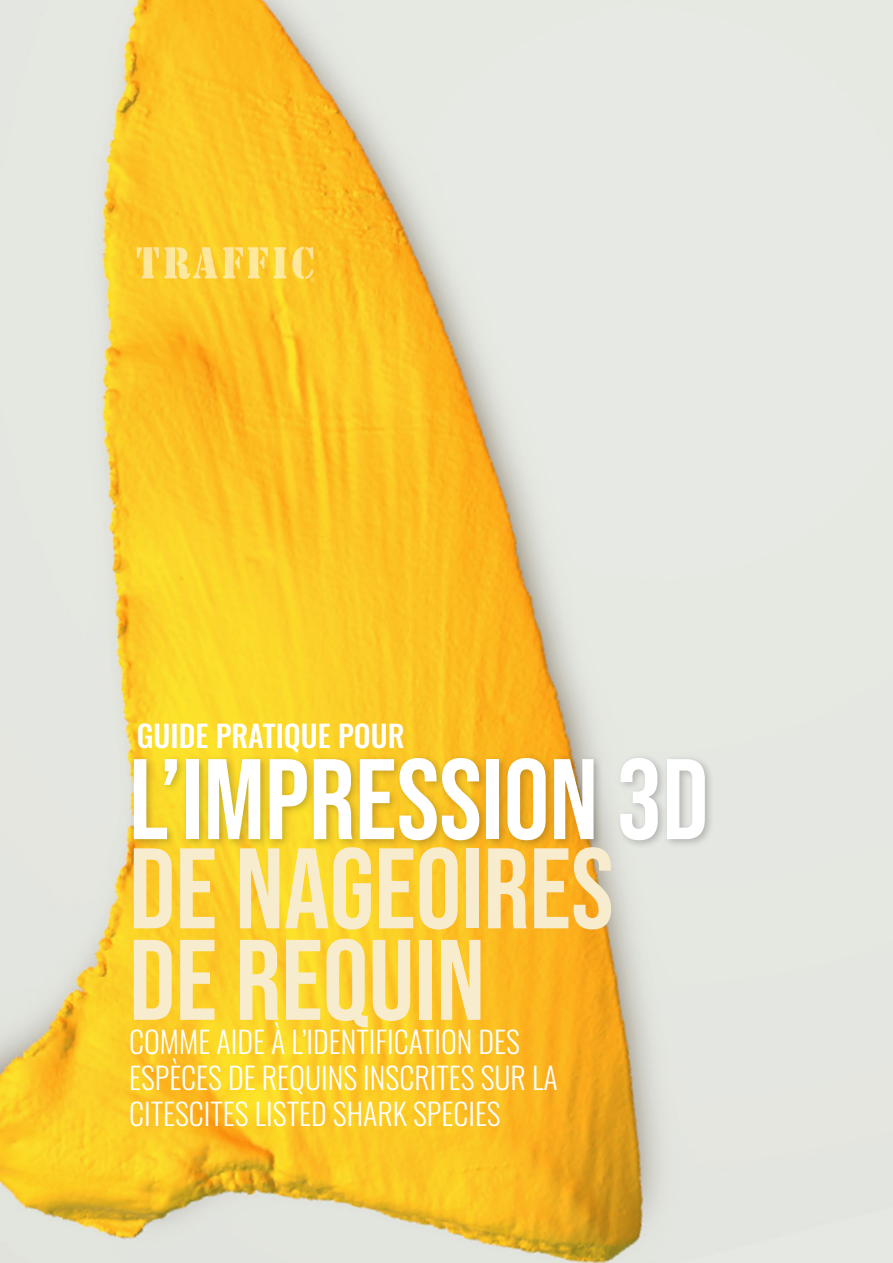
<style>
.page{position:relative;width:893px;height:1263px;background:#fff}
.page>*{position:absolute;margin:0;border:0;box-sizing:border-box;transform-origin:0 0}
.t1{font:114.3px "Bebas Neue";color:#f8ecce}
.t2{font:114.3px "Bebas Neue";color:#fff}
.t3{font:300 30px/36px "Oswald";color:#fff}
.t4{font:500 30px "Oswald";color:#fff}
</style>
<div class="page">
<img style="left:0;top:0;width:893px;height:1263px">
<div style="left:129px;top:753px;width:585px;height:97px;background:#1d1d1b;opacity:.25"></div>
<svg style="left:137px;top:247px;width:80px;height:32px;background:#fbd75f"></svg>
<svg style="left:223px;top:247px;width:45px;height:31px"></svg>
<svg style="left:274px;top:247px;width:12px;height:31px"></svg>
<svg style="left:292px;top:247px;width:22px;height:35px"></svg>
<p class="t4" style="left:137px;top:720px;width:269px">GUIDE PRATIQUE POUR</p>
<p class="t2" style="left:129px;top:735px;width:581px">L’IMPRESSIOn 3d</p>
<p class="t1" style="left:129px;top:824px;width:486px">DE NAGEOIRES</p>
<p class="t1" style="left:129px;top:915px;width:357px">DE REQUIN</p>
<p class="t3" style="left:129px;top:1020px;width:430px">COMME AIDE À L’IDENTIFICATION DES<br>ESPÈCES DE REQUINS INSCRITES SUR LA<br>CITESCITES LISTED SHARK SPECIES</p>
</div>
